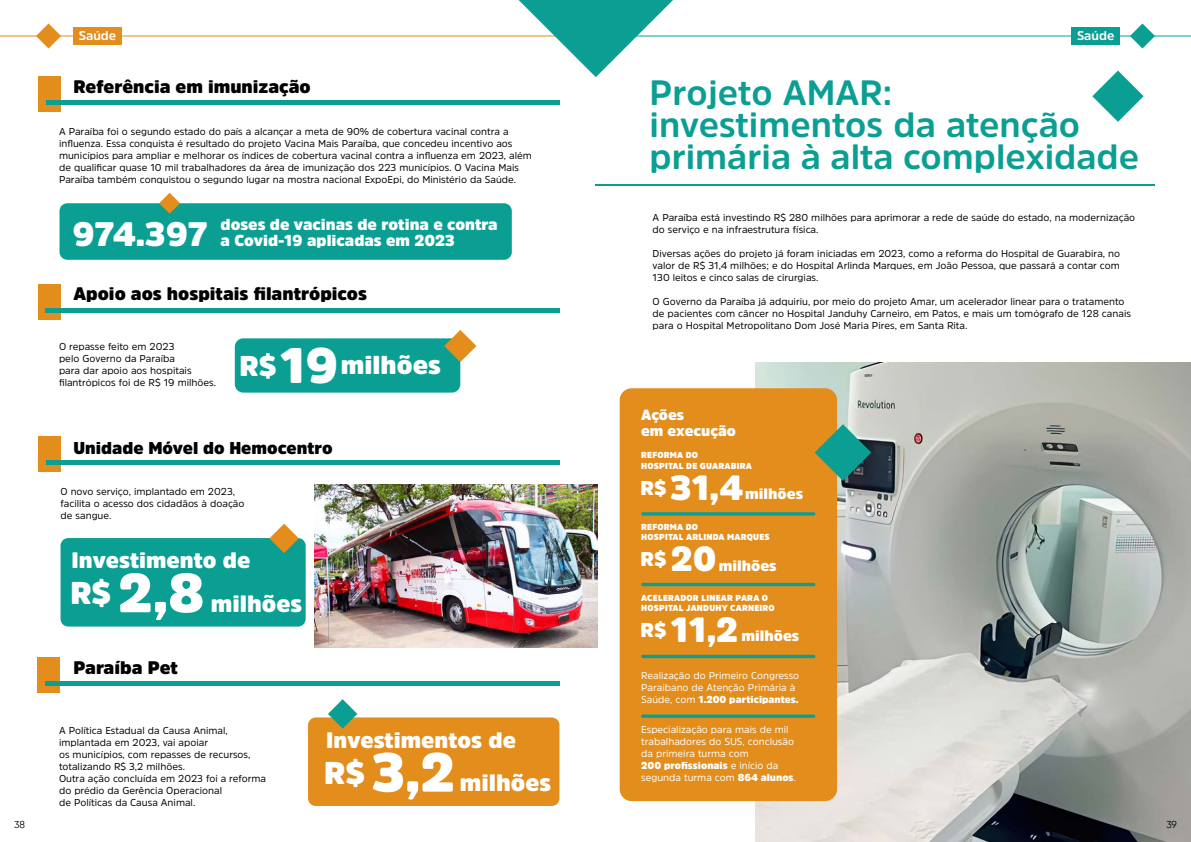
<style>
.page{position:relative;width:1191px;height:842px;background:#fff}
.page>*{position:absolute;margin:0;border:0;box-sizing:border-box;transform-origin:0 0}
.t1{font:900 54.5px "Amsi Pro";color:#fff}
.t2{font:700 35px/32px "Amsi Pro";color:#0b9f94}
.t3{font:900 34.6px "Amsi Pro";color:#fff}
.t4{font:900 33.6px "Amsi Pro";letter-spacing:-.005em;color:#fff}
.t5{font:900 25.7px "Amsi Pro";color:#fff}
.t6{font:900 23.4px "Amsi Pro";color:#fff}
.t7{font:900 22.1px "Amsi Pro";color:#fff}
.t8{font:900 19.8px "Amsi Pro";color:#fff}
.t9{font:900 18px "Amsi Pro";color:#000}
.t10{font:900 17px "Amsi Pro";color:#000}
.t11{font:900 15.7px/15.6px "Amsi Pro";color:#fff}
.t12{font:900 14.9px "Amsi Pro";color:#fff}
.t13{font:900 14.6px/15.8px "Amsi Pro";color:#fff}
.t14{font:700 12.6px "Amsi Pro";color:#fff}
.t15{font:10px/12px "Amsi Pro";color:#000}
.t16{font:10px/12px "Amsi Pro";color:#fff}
.t17{font:10px "Gilroy";color:#000}
.t18{font:900 8.6px/10.3px "Amsi Pro";letter-spacing:.02em;color:#fff}
.s1{font-size:28.3px}
.s2{font-size:49.5px}
.s3{font-size:31.2px}
.s4{font-size:19.8px}
.s5{font-size:34.6px}
.s6{font-weight:900}
</style>
<div class="page">
<img style="left:755px;top:362px;width:436px;height:480px">
<div style="left:619px;top:388px;width:218px;height:413px;background:#e38d1d;border-radius:12px"></div>
<hr style="left:641px;top:655px;width:174px;height:3px;background:#0b9f94;border-radius:2px">
<svg style="left:641px;top:714px;width:174px;height:4px"></svg>
<hr style="left:641px;top:583px;width:174px;height:3px;background:#0b9f94;border-radius:2px">
<svg style="left:641px;top:512px;width:174px;height:4px"></svg>
<svg style="left:814px;top:424px;width:57px;height:57px"></svg>
<svg style="left:1092px;top:71px;width:51px;height:51px"></svg>
<img style="left:315px;top:485px;width:282px;height:162px">
<div style="left:38px;top:77px;width:22px;height:35px;background:#e38d1d"></div>
<div style="left:45px;top:100px;width:514px;height:5px;background:#0b9f94"></div>
<div style="left:59px;top:203px;width:453px;height:57px;background:#0b9f94;border-radius:8px"></div>
<svg style="left:159px;top:193px;width:21px;height:21px"></svg>
<div style="left:38px;top:284px;width:22px;height:35px;background:#e38d1d"></div>
<div style="left:45px;top:308px;width:514px;height:5px;background:#0b9f94"></div>
<div style="left:235px;top:338px;width:225px;height:55px;background:#0b9f94;border-radius:8px"></div>
<svg style="left:444px;top:330px;width:32px;height:32px"></svg>
<div style="left:38px;top:436px;width:23px;height:36px;background:#e38d1d"></div>
<div style="left:46px;top:460px;width:513px;height:5px;background:#0b9f94"></div>
<div style="left:61px;top:538px;width:245px;height:89px;background:#0b9f94;border-radius:8px"></div>
<svg style="left:269px;top:524px;width:30px;height:29px"></svg>
<div style="left:37px;top:657px;width:23px;height:36px;background:#e38d1d"></div>
<div style="left:45px;top:681px;width:514px;height:5px;background:#0b9f94"></div>
<div style="left:308px;top:717px;width:251px;height:89px;background:#e38d1d;border-radius:8px"></div>
<svg style="left:328px;top:699px;width:29px;height:30px"></svg>
<hr style="left:595px;top:184px;width:560px;height:1px;background:#0b9f94">
<hr style="left:0;top:36px;width:85px;height:1px;background:#e38d1d">
<hr style="left:117px;top:36px;width:478px;height:1px;background:#e38d1d">
<svg style="left:36px;top:23px;width:25px;height:26px"></svg>
<hr style="left:595px;top:36px;width:483px;height:1px;background:#0b9f94">
<hr style="left:1120px;top:36px;width:71px;height:1px;background:#0b9f94">
<svg style="left:1130px;top:23px;width:25px;height:26px"></svg>
<svg style="left:518px;top:0;width:155px;height:77px"></svg>
<div style="left:73px;top:27px;width:49px;height:18px;background:#e38d1d"></div>
<div style="left:1071px;top:27px;width:49px;height:18px;background:#0b9f94"></div>
<p class="t17" style="left:14px;top:818px;width:12px">38</p>
<p class="t14" style="left:79px;top:27px;width:39px">Saúde</p>
<p class="t14" style="left:1077px;top:27px;width:39px">Saúde</p>
<h3 class="t9" style="left:74px;top:74px;width:239px">Referência em imunização</h3>
<p class="t15" style="left:59px;top:125px;width:474px">A Paraíba foi o segundo estado do país a alcançar a meta de 90% de cobertura vacinal contra a influenza. Essa conquista é resultado do projeto Vacina Mais Paraíba, que concedeu incentivo aos municípios para ampliar e melhorar os índices de cobertura vacinal contra a influenza em 2023, além de qualificar quase 10 mil trabalhadores da área de imunização dos 223 municípios. O Vacina Mais Paraíba também conquistou o segundo lugar na mostra nacional ExpoEpi, do Ministério da Saúde.</p>
<h3 class="t4" style="left:72px;top:211px;width:137px">974.397</h3>
<h3 class="t11" style="left:221px;top:217px;width:278px">doses de vacinas de rotina e contra a Covid-19 aplicadas em 2023</h3>
<h3 class="t9" style="left:74px;top:281px;width:295px">Apoio aos hospitais filantrópicos</h3>
<p class="t15" style="left:59px;top:340px;width:159px">O repasse feito em 2023<br>pelo Governo da Paraíba<br>para dar apoio aos hospitais filantrópicos foi de R$ 19 milhões.</p>
<h3 class="t5" style="left:240px;top:347px;width:203px"><span class="s1">R$</span> <span class="s2">19</span>milhões</h3>
<h3 class="t10" style="left:74px;top:436px;width:260px">Unidade Móvel do Hemocentro</h3>
<p class="t15" style="left:61px;top:485px;width:185px">O novo serviço, implantado em 2023, facilita o acesso dos cidadãos à doação de sangue.</p>
<h3 class="t7" style="left:72px;top:545px;width:180px">Investimento de</h3>
<h1 class="t1" style="left:70px;top:555px;width:136px"><span class="s3">R$</span> 2,8</h1>
<h3 class="t6" style="left:211px;top:587px;width:93px">milhões</h3>
<h3 class="t9" style="left:74px;top:655px;width:106px">Paraíba Pet</h3>
<p class="t15" style="left:59px;top:724px;width:209px">A Política Estadual da Causa Animal, implantada em 2023, vai apoiar<br>os municípios, com repasses de recursos, totalizando R$ 3,2 milhões.<br>Outra ação concluída em 2023 foi a reforma do prédio da Gerência Operacional<br>de Políticas da Causa Animal.</p>
<h3 class="t7" style="left:326px;top:724px;width:191px">Investimentos de</h3>
<h1 class="t1" style="left:324px;top:735px;width:132px"><span class="s3">R$</span> 3,2</h1>
<h3 class="t6" style="left:460px;top:766px;width:93px">milhões</h3>
<h2 class="t2" style="left:649px;top:76px;width:491px">Projeto AMAR:<br>investimentos da atenção primária à alta complexidade</h2>
<p class="t15" style="left:652px;top:211px;width:484px">A Paraíba está investindo R$ 280 milhões para aprimorar a rede de saúde do estado, na modernização do serviço e na infraestrutura física.</p>
<p class="t15" style="left:652px;top:247px;width:469px;text-align:justify">Diversas ações do projeto já foram iniciadas em 2023, como a reforma do Hospital de Guarabira, no valor de R$ 31,4 milhões; e do Hospital Arlinda Marques, em João Pessoa, que passará a contar com 130 leitos e cinco salas de cirurgias.</p>
<p class="t15" style="left:652px;top:295px;width:480px">O Governo da Paraíba já adquiriu, por meio do projeto Amar, um acelerador linear para o tratamento de pacientes com câncer no Hospital Janduhy Carneiro, em Patos, e mais um tomógrafo de 128 canais para o Hospital Metropolitano Dom José Maria Pires, em Santa Rita.</p>
<h3 class="t13" style="left:641px;top:407px;width:96px">Ações<br>em execução</h3>
<h3 class="t3" style="left:640px;top:463px;width:104px"><span class="s4">R$</span> 31,4</h3>
<p class="t18" style="left:641px;top:450px;width:112px">REFORMA DO<br>HOSPITAL DE GUARABIRA</p>
<h3 class="t12" style="left:745px;top:483px;width:60px">milhões</h3>
<p class="t18" style="left:641px;top:522px;width:130px">REFORMA DO<br>HOSPITAL ARLINDA MARQUES</p>
<h3 class="t8" style="left:640px;top:546px;width:77px">R$ <span class="s5">20</span></h3>
<h3 class="t12" style="left:718px;top:555px;width:60px">milhões</h3>
<p class="t18" style="left:641px;top:592px;width:135px">ACELERADOR LINEAR PARA O<br>HOSPITAL JANDUHY CARNEIRO</p>
<h3 class="t3" style="left:640px;top:606px;width:99px"><span class="s4">R$</span> 11,2</h3>
<h3 class="t12" style="left:741px;top:626px;width:60px">milhões</h3>
<p class="t16" style="left:641px;top:669px;width:160px">Realização do Primeiro Congresso<br>Paraibano de Atenção Primária à<br>Saúde, com <span class="s6">1.200 participantes.</span></p>
<p class="t16" style="left:641px;top:723px;width:156px">Especialização para mais de mil trabalhadores do SUS, conclusão da primeira turma com<br><span class="s6">200 profissionais</span> e início da segunda turma com <span class="s6">864 alunos</span>.</p>
<p class="t17" style="left:1166px;top:818px;width:12px">39</p>
</div>
